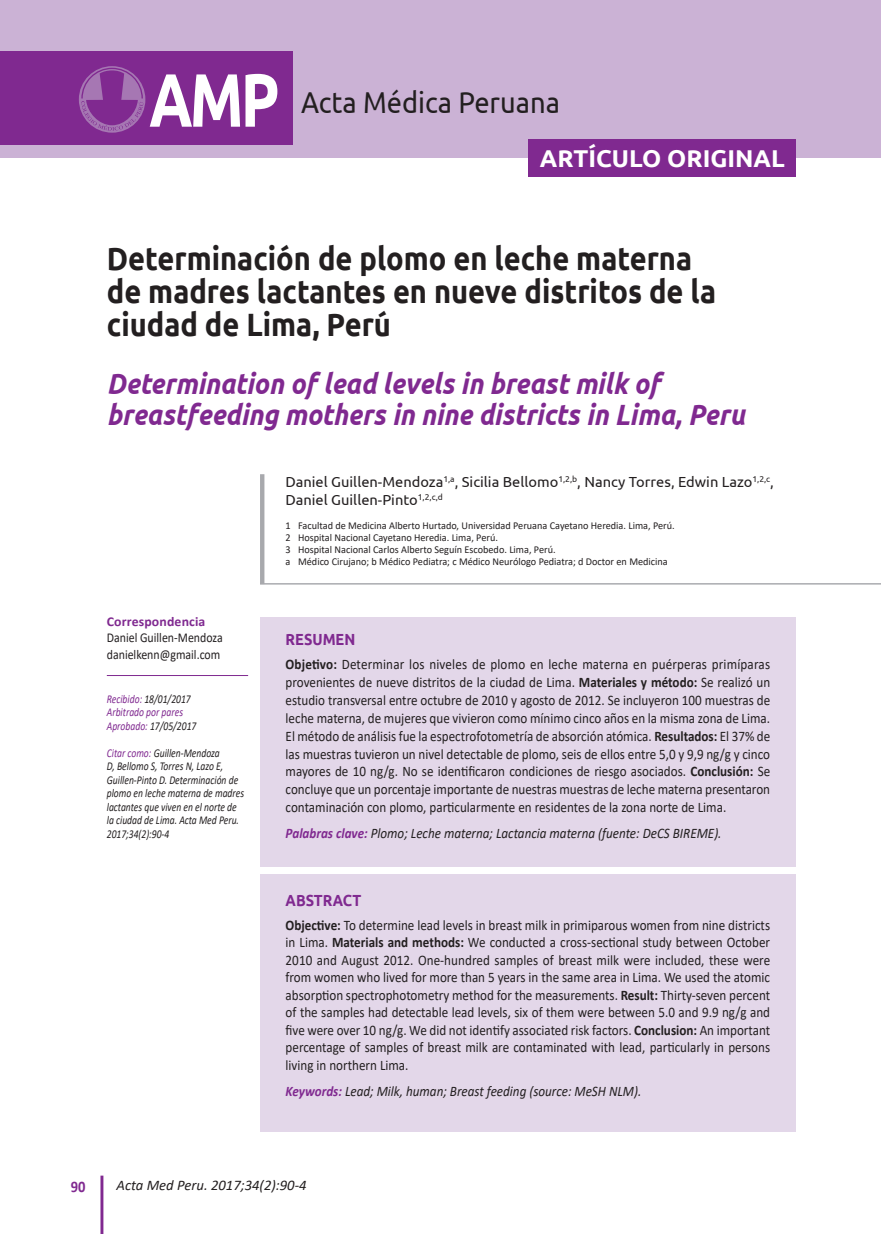
<style>
.page{position:relative;width:881px;height:1234px;background:#fff}
.page>*{position:absolute;margin:0;border:0;box-sizing:border-box;transform-origin:0 0}
.t1{font:700 75.3px "Ubuntu";color:#fff;scale:.8 1}
._01_titulo{font:700 32.25px/33px "Ubuntu";color:#231f20;scale:.9 1}
.t2{font:30.15px "Ubuntu";color:#231f20;scale:.9 1}
._02_titulo_ingles{font:italic 700 29.25px/31.5px "Ubuntu";color:#802990;scale:.9 1}
.t3{font:700 24.3px "Ubuntu";color:#fff}
._05_RESUMEN_ABSTRACT{font:700 16.05px "Ubuntu";color:#802990;scale:.9 1}
.t4{font:700 16.05px "Calibri";color:#802990;scale:.9 1}
.t5{font:italic 14.7px "Calibri";color:#231f20}
._06_TEXTOS{font:14.55px/17.9px "Calibri";color:#231f20;text-align:justify;scale:.9 1}
._06_TEXTOS-2{font:italic 14.55px "Calibri";color:#231f20;scale:.9 1}
._03_AUTOR{font:14.55px/17.4px "Ubuntu";color:#231f20}
._06_TEXTOS-3{font:13.5px "Calibri";color:#231f20;scale:.88 1}
._08_SUB2{font:700 13.5px "Calibri";letter-spacing:.01em;color:#802990}
._06_TEXTOS-4{font:italic 12px/13.5px "Calibri";color:#231f20;scale:.8 1}
._06_TEXTOS-5{font:italic 12px "Calibri";color:#802990;scale:.8 1}
._04_PIE{font:10.5px "Calibri";color:#231f20}
.s1{color:#802990}
.s2{font-weight:700}
.s3{font-weight:700;color:#802990}
</style>
<div class="page">
<hr style="left:100px;top:1175px;width:3px;height:58px;background:#802990">
<div style="left:260px;top:874px;width:534px;height:257px;background:#e3d7e9"></div>
<div style="left:0;top:0;width:880px;height:158px;background:#cbb2d5"></div>
<div style="left:0;top:51px;width:293px;height:94px;background:#802990"></div>
<svg style="left:79px;top:66px;width:66px;height:67px"></svg>
<svg style="left:81px;top:68px;width:62px;height:63px"></svg>
<div style="left:260px;top:617px;width:534px;height:249px;background:#e3d7e9"></div>
<div style="left:528px;top:139px;width:268px;height:38px;background:#802990"></div>
<hr style="left:260px;top:474px;width:4px;height:110px;background:#a8a9ad">
<hr style="left:260px;top:583px;width:620px;height:1px;background:#a8a9ad">
<hr style="left:107px;top:675px;width:141px;height:1px;background:#802990">
<p class="t1" style="left:149px;top:50px;width:164px">AMP</p>
<p class="t2" style="left:301px;top:84px;width:289px">Acta Médica Peruana</p>
<p class="t3" style="left:539px;top:142px;width:246px">ARTÍCULO ORIGINAL</p>
<p class="_01_titulo" style="left:107px;top:240px;width:678px">Determinación de plomo en leche materna de madres lactantes en nueve distritos de la ciudad de Lima, Perú</p>
<p class="_02_titulo_ingles" style="left:107px;top:367px;width:710px">Determination of lead levels in breast milk of breastfeeding mothers in nine districts in Lima, Peru</p>
<p class="_08_SUB2" style="left:107px;top:611px;width:100px">Correspondencia</p>
<p class="_06_TEXTOS-3" style="left:107px;top:628px;width:133px">Daniel Guillen-Mendoza</p>
<p class="_06_TEXTOS-3" style="left:107px;top:644px;width:130px">danielkenn@gmail.com</p>
<p class="_06_TEXTOS-4" style="left:107px;top:691px;width:106px"><span class="s1">Recibido:</span> 18/01/2017</p>
<p class="_06_TEXTOS-5" style="left:107px;top:703px;width:97px">Arbitrado por pares</p>
<p class="_06_TEXTOS-4" style="left:107px;top:718px;width:113px"><span class="s1">Aprobado:</span> 17/05/2017</p>
<p class="_06_TEXTOS-4" style="left:107px;top:745px;width:173px"><span class="s1">Citar como:</span> Guillen-Mendoza<br>D, Bellomo S, Torres N, Lazo E,<br>Guillen-Pinto D. Determinación de plomo en leche materna de madres lactantes que viven en el norte de la ciudad de Lima. Acta Med Peru.<br>2017;34(2):90-4</p>
<p class="_03_AUTOR" style="left:285px;top:473px;width:489px">Daniel Guillen-Mendoza<sup>1,a</sup>, Sicilia Bellomo<sup>1,2,b</sup>, Nancy Torres, Edwin Lazo<sup>1,2,c</sup>,<br>Daniel Guillen-Pinto<sup>1,2,c,d</sup></p>
<p class="_04_PIE" style="left:285px;top:518px;width:390px">1 Facultad de Medicina Alberto Hurtado, Universidad Peruana Cayetano Heredia. Lima, Perú.</p>
<p class="_04_PIE" style="left:285px;top:530px;width:214px">2 Hospital Nacional Cayetano Heredia. Lima, Perú.</p>
<p class="_04_PIE" style="left:285px;top:542px;width:271px">3 Hospital Nacional Carlos Alberto Seguín Escobedo. Lima, Perú.</p>
<p class="_04_PIE" style="left:285px;top:554px;width:383px">a Médico Cirujano; b Médico Pediatra; c Médico Neurólogo Pediatra; d Doctor en Medicina</p>
<p class="_05_RESUMEN_ABSTRACT" style="left:285px;top:628px;width:79px">RESUMEN</p>
<p class="_06_TEXTOS" style="left:285px;top:655px;width:539px"><span class="s2">Objetivo:</span> Determinar los niveles de plomo en leche materna en puérperas primíparas provenientes de nueve distritos de la ciudad de Lima. <span class="s2">Materiales y método:</span> Se realizó un estudio transversal entre octubre de 2010 y agosto de 2012. Se incluyeron 100 muestras de leche materna, de mujeres que vivieron como mínimo cinco años en la misma zona de Lima.<br>El método de análisis fue la espectrofotometría de absorción atómica. <span class="s2">Resultados:</span> El 37% de las muestras tuvieron un nivel detectable de plomo, seis de ellos entre 5,0 y 9,9 ng/g y cinco mayores de 10 ng/g. No se identificaron condiciones de riesgo asociados. <span class="s2">Conclusión:</span> Se concluye que un porcentaje importante de nuestras muestras de leche materna presentaron contaminación con plomo, particularmente en residentes de la zona norte de Lima.</p>
<p class="_06_TEXTOS-2" style="left:285px;top:822px;width:485px"><span class="s3">Palabras clave:</span> Plomo; Leche materna; Lactancia materna (fuente: DeCS BIREME).</p>
<p class="_05_RESUMEN_ABSTRACT" style="left:285px;top:889px;width:86px">ABSTRACT</p>
<p class="_06_TEXTOS" style="left:285px;top:915px;width:539px"><span class="s2">Objective:</span> To determine lead levels in breast milk in primiparous women from nine districts in Lima. <span class="s2">Materials and methods:</span> We conducted a cross-sectional study between October 2010 and August 2012. One-hundred samples of breast milk were included, these were from women who lived for more than 5 years in the same area in Lima. We used the atomic absorption spectrophotometry method for the measurements. <span class="s2">Result:</span> Thirty-seven percent of the samples had detectable lead levels, six of them were between 5.0 and 9.9 ng/g and five were over 10 ng/g. We did not identify associated risk factors. <span class="s2">Conclusion:</span> An important percentage of samples of breast milk are contaminated with lead, particularly in persons living in northern Lima.</p>
<p class="_06_TEXTOS-2" style="left:285px;top:1081px;width:396px"><span class="s3">Keywords:</span> Lead; Milk, human; Breast feeding (source: MeSH NLM).</p>
<p class="t4" style="left:71px;top:1175px;width:18px">90</p>
<p class="t5" style="left:116px;top:1174px;width:191px">Acta Med Peru. 2017;34(2):90-4</p>
</div>
